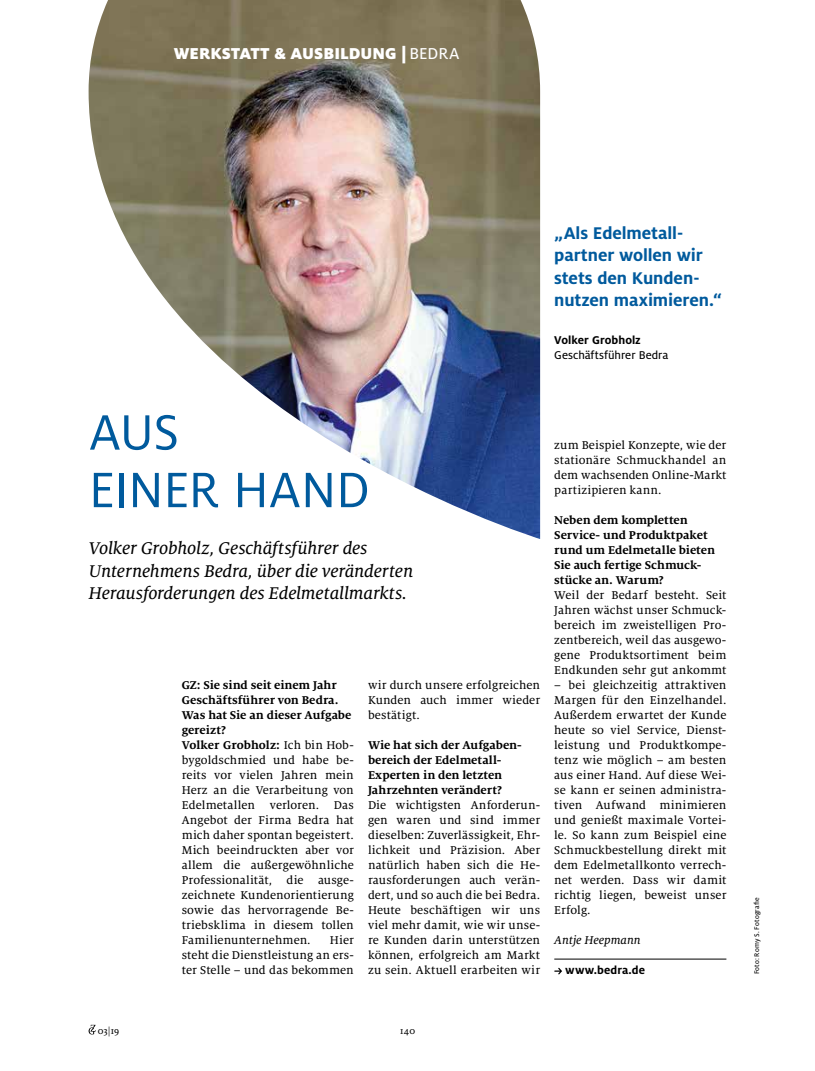
<style>
.page{position:relative;width:815px;height:1071px;background:#fff}
.page>*{position:absolute;margin:0;border:0;box-sizing:border-box;transform-origin:0 0}
.t1{font:55px/57.5px "Milo OT";letter-spacing:-.01em;color:#005a9d}
.t2{font:italic 18.75px/22.5px "Milo Serif OT Text";letter-spacing:-.005em;color:#000}
.t3{font:700 18.75px/22.5px "Milo OT";letter-spacing:-.005em;color:#005a9d}
.t4{font:900 17.5px "Milo OT";letter-spacing:.005em;color:#fff}
.t5{font:12.5px/15px "Milo Serif OT Text";letter-spacing:.01em;color:#000;text-align:justify}
.t6{font:700 12.5px/15px "Milo Serif OT";color:#000}
.t7{font:700 12.5px "Milo OT";letter-spacing:.005em;color:#000}
.t8{font:12.5px "Milo OT Text";color:#000}
.t9{font:italic 12.5px "Milo Serif OT Text";color:#000}
.t10{font:10px "Milo Serif OT Text";letter-spacing:-.01em;color:#000}
.t11{font:7.5px "Milo OT Text";letter-spacing:.015em;color:#000}
.s1{font-family:"Milo OT Text";font-weight:400}
.s2{font-family:"Milo Serif OT Text";font-weight:400}
</style>
<div class="page">
<svg style="left:89px;top:1024px;width:7px;height:10px"></svg>
<img style="left:89px;top:0;width:451px;height:539px">
<hr style="left:554px;top:958px;width:172px;height:1px;background:#000">
<svg style="left:554px;top:967px;width:8px;height:7px"></svg>
<h3 class="t4" style="left:174px;top:43px;width:287px">WERKSTATT &amp; AUSBILDUNG | <span class="s1">BEDRA</span></h3>
<h2 class="t3" style="left:554px;top:221px;width:169px">„Als Edelmetall&shy;partner wollen wir stets den Kunden&shy;nutzen maximieren.“</h2>
<p class="t7" style="left:554px;top:333px;width:88px">Volker Grobholz</p>
<p class="t8" style="left:554px;top:348px;width:116px">Geschäftsführer Bedra</p>
<h1 class="t1" style="left:89px;top:404px;width:283px">AUS<br>EINER HAND</h1>
<h2 class="t2" style="left:89px;top:537px;width:326px">Volker Grobholz, Geschäftsführer des<br>Unternehmens Bedra, über die veränderten<br>Herausforderungen des Edelmetallmarkts.</h2>
<p class="t6" style="left:182px;top:677px;width:174px">GZ: Sie sind seit einem Jahr<br>Geschäftsführer von Bedra.<br>Was hat Sie an dieser Aufgabe gereizt?<br>Volker Grobholz: <span class="s2">Ich bin Hob-</span></p>
<p class="t5" style="left:182px;top:752px;width:174px">bygoldschmied und habe be&shy;reits vor vielen Jahren mein Herz an die Verarbeitung von Edelmetallen verloren. Das Angebot der Firma Bedra hat mich daher spontan begeistert.<br>Mich beeindruckten aber vor allem die außergewöhnliche Professionalität, die ausge&shy;zeichnete Kundenorientierung sowie das hervorragende Be&shy;triebsklima in diesem tollen Familienunternehmen.</p>
<p class="t5" style="left:182px;top:932px;width:174px;text-indent:148px">Hier steht die Dienstleistung an ers&shy;ter Stelle – und das bekommen</p>
<p class="t5" style="left:368px;top:677px;width:174px">wir durch unsere erfolgreichen Kunden auch immer wieder bestätigt.</p>
<p class="t6" style="left:368px;top:737px;width:155px">Wie hat sich der Aufgaben&shy;bereich der Edelmetall--<br>Experten in den letzten<br>Jahrzehnten verändert?</p>
<p class="t5" style="left:368px;top:797px;width:174px">Die wichtigsten Anforderun&shy;gen waren und sind immer dieselben: Zuverlässigkeit, Ehr&shy;lichkeit und Präzision. Aber natürlich haben sich die He&shy;rausforderungen auch verän&shy;dert, und so auch die bei Bedra.<br>Heute beschäftigen wir uns viel mehr damit, wie wir unse&shy;re Kunden darin unterstützen können, erfolgreich am Markt zu sein. Aktuell erarbeiten wir</p>
<p class="t5" style="left:554px;top:437px;width:174px">zum Beispiel Konzepte, wie der stationäre Schmuckhandel an dem wachsenden Online-Markt partizipieren kann.</p>
<p class="t6" style="left:554px;top:512px;width:162px">Neben dem kompletten<br>Service- und Produktpaket rund um Edelmetalle bieten<br>Sie auch fertige Schmuck&shy;stücke an. Warum?</p>
<p class="t5" style="left:554px;top:587px;width:174px">Weil der Bedarf besteht. Seit Jahren wächst unser Schmuck&shy;bereich im zweistelligen Pro&shy;zentbereich, weil das ausgewo&shy;gene Produktsortiment beim Endkunden sehr gut ankommt</p>
<p class="t5" style="left:554px;top:677px;width:174px">– bei gleichzeitig attraktiven Margen für den Einzelhandel.<br>Außerdem erwartet der Kunde heute so viel Service, Dienst&shy;leistung und Produktkompe&shy;tenz wie möglich – am besten aus einer Hand. Auf diese Wei&shy;se kann er seinen administra&shy;tiven Aufwand minimieren und genießt maximale Vortei&shy;le. So kann zum Beispiel eine Schmuckbestellung direkt mit dem Edelmetallkonto verrech&shy;net werden. Dass wir damit richtig liegen, beweist unser Erfolg.</p>
<p class="t9" style="left:554px;top:933px;width:88px">Antje Heepmann</p>
<p class="t7" style="left:565px;top:963px;width:81px">www.bedra.de</p>
<p class="t10" style="left:98px;top:1025px;width:23px">03|19</p>
<p class="t10" style="left:400px;top:1025px;width:17px">140</p>
<p class="t11" style="left:753px;top:973px;width:78px;rotate:-90deg">Foto: Romy S. Fotografie</p>
</div>
